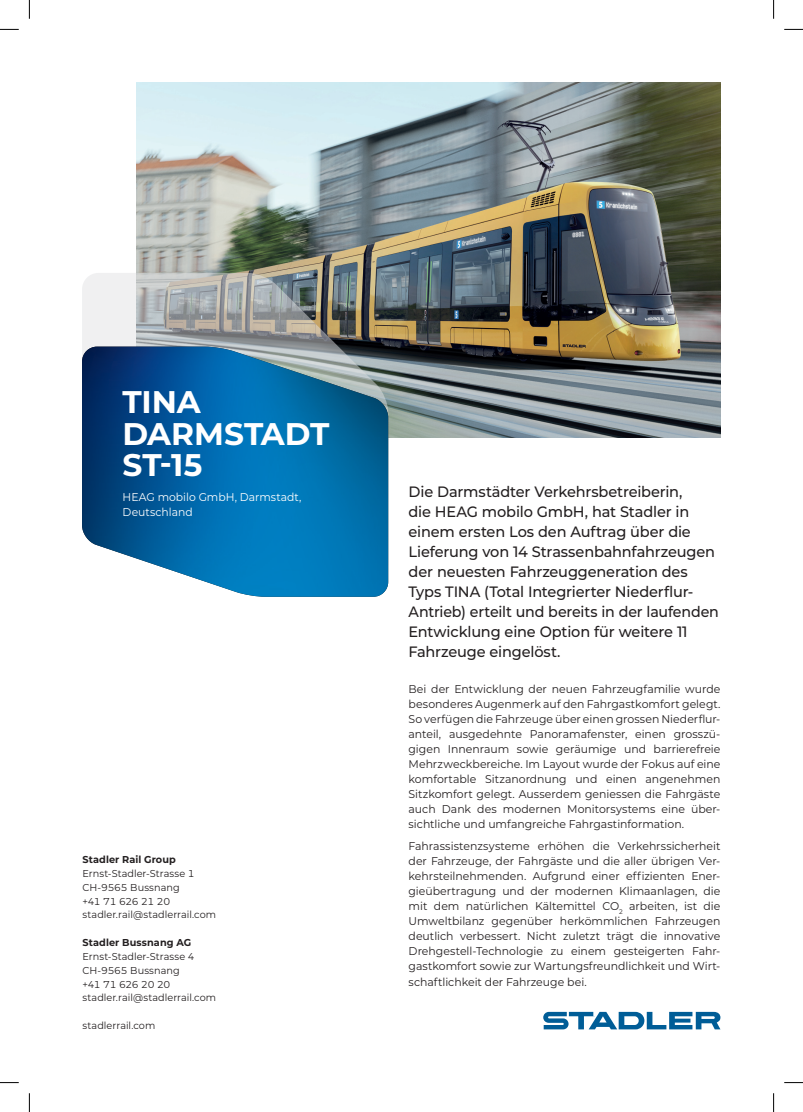
<style>
.page{position:relative;width:803px;height:1112px;background:#fff}
.page>*{position:absolute;margin:0;border:0;box-sizing:border-box;transform-origin:0 0}
.t1{font:700 31.25px/31.2px "Montserrat";color:#fff}
.t2{font:500 15px/20px "Montserrat";letter-spacing:-.01em;color:#231f20}
.t3{font:11.25px/15px "Montserrat";letter-spacing:-.005em;color:#231f20;text-align:justify}
.t4{font:11.25px/15px "Montserrat";color:#fff;scale:.96 1}
.t5{font:10px/13.8px "Montserrat";letter-spacing:.005em;color:#231f20}
.t6{font:700 10px "Montserrat";letter-spacing:.01em;color:#231f20}
</style>
<div class="page">
<img style="left:137px;top:83px;width:583px;height:354px">
<svg style="left:82px;top:273px;width:306px;height:73px"></svg>
<img style="left:82px;top:346px;width:306px;height:250px">
<svg style="left:543px;top:1011px;width:177px;height:18px"></svg>
<svg style="left:0;top:29px;width:19px;height:1px"></svg>
<svg style="left:784px;top:29px;width:19px;height:1px"></svg>
<svg style="left:0;top:1082px;width:19px;height:1px"></svg>
<svg style="left:784px;top:1082px;width:19px;height:1px"></svg>
<svg style="left:29px;top:0;width:1px;height:19px"></svg>
<svg style="left:29px;top:1093px;width:1px;height:18px"></svg>
<svg style="left:773px;top:0;width:1px;height:19px"></svg>
<svg style="left:773px;top:1093px;width:1px;height:18px"></svg>
<h1 class="t1" style="left:123px;top:385px;width:208px">TINA<br>DARMSTADT<br>ST-15</h1>
<p class="t4" style="left:123px;top:489px;width:188px">HEAG mobilo GmbH, Darmstadt,<br>Deutschland</p>
<p class="t6" style="left:83px;top:852px;width:95px">Stadler Rail Group</p>
<p class="t5" style="left:83px;top:866px;width:135px">Ernst-Stadler-Strasse 1<br>CH-9565 Bussnang<br>+41 71 626 21 20 stadler.rail@stadlerrail.com</p>
<p class="t6" style="left:83px;top:935px;width:110px">Stadler Bussnang AG</p>
<p class="t5" style="left:83px;top:949px;width:135px">Ernst-Stadler-Strasse 4<br>CH-9565 Bussnang<br>+41 71 626 20 20 stadler.rail@stadlerrail.com</p>
<p class="t5" style="left:83px;top:1018px;width:74px">stadlerrail.com</p>
<p class="t2" style="left:409px;top:480px;width:312px">Die Darmstädter Verkehrsbetreiberin,<br>die HEAG mobilo GmbH, hat Stadler in einem ersten Los den Auftrag über die Lieferung von 14 Strassenbahnfahrzeugen der neuesten Fahrzeuggeneration des Typs TINA (Total Integrierter Niederflur-Antrieb) erteilt und bereits in der laufenden Entwicklung eine Option für weitere 11<br>Fahrzeuge eingelöst.</p>
<p class="t3" style="left:409px;top:681px;width:313px">Bei der Entwicklung der neuen Fahrzeugfamilie wurde besonderes Augenmerk auf den Fahrgastkomfort gelegt.<br>So verfügen die Fahrzeuge über einen grossen Niederflur&shy;anteil, ausgedehnte Panoramafenster, einen grosszü&shy;gigen Innenraum sowie geräumige und barrierefreie Mehrzweckbereiche. Im Layout wurde der Fokus auf eine komfortable Sitzanordnung und einen angenehmen Sitzkomfort gelegt. Ausserdem geniessen die Fahrgäste auch Dank des modernen Monitorsystems eine über&shy;sichtliche und umfangreiche Fahrgastinformation.</p>
<p class="t3" style="left:409px;top:838px;width:313px">Fahrassistenzsysteme erhöhen die Verkehrssicherheit der Fahrzeuge, der Fahrgäste und die aller übrigen Ver&shy;kehrsteilnehmenden. Aufgrund einer effizienten Ener&shy;gieübertragung und der modernen Klimaanlagen, die mit dem natürlichen Kältemittel CO<sub>2</sub> arbeiten, ist die Umweltbilanz gegenüber herkömmlichen Fahrzeugen deutlich verbessert. Nicht zuletzt trägt die innovative Drehgestell-Technologie zu einem gesteigerten Fahr&shy;gastkomfort sowie zur Wartungsfreundlichkeit und Wirt&shy;schaftlichkeit der Fahrzeuge bei.</p>
</div>
